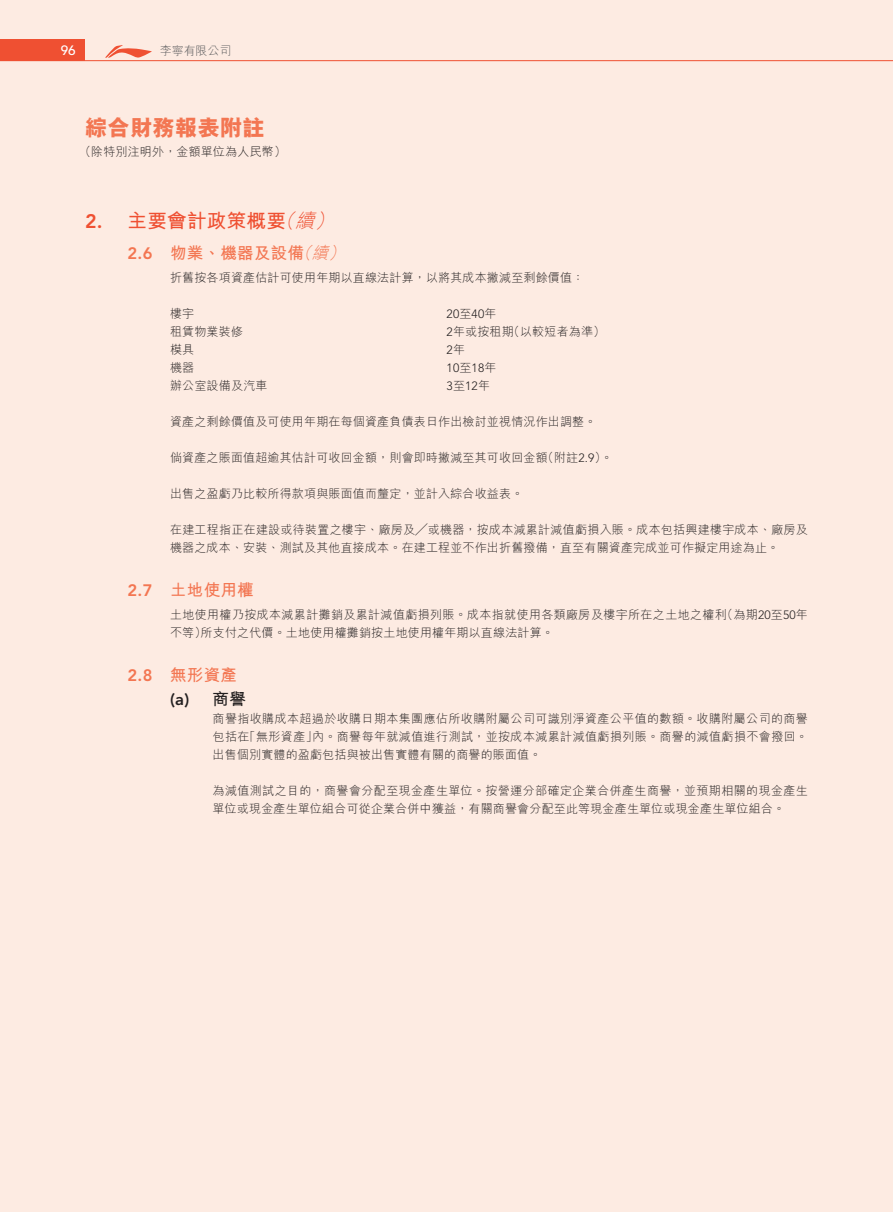
<style>
.page{position:relative;width:893px;height:1212px;background:#fdebe2}
.page>*{position:absolute;margin:0;border:0;box-sizing:border-box;transform-origin:0 0}
.t1{font:800 22.5px "M Hei HK";color:#f37652}
.t2{font:700 19.5px "M Hei HK";letter-spacing:.02em;color:#ef5032}
.t3{font:700 16.5px/23.7px "M Hei HK";letter-spacing:.02em;color:#f37652}
.t4{font:500 13.5px "Avenir LT Std";color:#fff}
.t5{font:300 12px/18px "M Hei HK";letter-spacing:.015em;color:#231f20}
.t6{font:300 12px "Avenir LT Std";letter-spacing:.015em;color:#231f20}
.t7{font:300 12px "M Hei HK";letter-spacing:-.01em;color:#57585a}
.s1{font-family:"Avenir LT Std";font-weight:800}
.s2{font-weight:300;font-style:italic}
.s3{font-family:"M Hei HK"}
.s4{font-family:"Avenir LT Std"}
.s5{font-family:"Avenir LT Std";font-weight:800;color:#231f20}
.s6{color:#231f20}
</style>
<div class="page">
<div style="left:0;top:39px;width:85px;height:22px;background:#ef5032"></div>
<svg style="left:105px;top:45px;width:47px;height:13px"></svg>
<hr style="left:0;top:60px;width:893px;height:1px;background:#ef5032">
<p class="t4" style="left:61px;top:42px;width:16px">96</p>
<p class="t7" style="left:160px;top:42px;width:73px">李寧有限公司</p>
<p class="t1" style="left:85px;top:113px;width:181px">綜合財務報表附註</p>
<p class="t5" style="left:79px;top:142px;width:208px">（除特別注明外，金額單位為人民幣）</p>
<p class="t2" style="left:85px;top:207px;width:257px"><span class="s1">2.</span> 主要會計政策概要<span class="s2">（續）</span></p>
<p class="t3" style="left:128px;top:240px;width:224px"><span class="s1">2.6</span> 物業、機器及設備<span class="s2">（續）</span></p>
<p class="t5" style="left:170px;top:268px;width:416px">折舊按各項資產估計可使用年期以直線法計算，以將其成本撇減至剩餘價值：</p>
<p class="t5" style="left:170px;top:304px;width:26px">樓宇</p>
<p class="t6" style="left:447px;top:306px;width:51px">20<span class="s3">至</span>40<span class="s3">年</span></p>
<p class="t5" style="left:170px;top:322px;width:74px">租賃物業裝修</p>
<p class="t5" style="left:447px;top:322px;width:160px"><span class="s4">2</span>年或按租期（以較短者為準）</p>
<p class="t5" style="left:170px;top:340px;width:26px">模具</p>
<p class="t6" style="left:447px;top:342px;width:20px">2<span class="s3">年</span></p>
<p class="t5" style="left:170px;top:358px;width:26px">機器</p>
<p class="t6" style="left:447px;top:360px;width:51px">10<span class="s3">至</span>18<span class="s3">年</span></p>
<p class="t5" style="left:170px;top:376px;width:99px">辦公室設備及汽車</p>
<p class="t6" style="left:447px;top:378px;width:45px">3<span class="s3">至</span>12<span class="s3">年</span></p>
<p class="t5" style="left:170px;top:412px;width:428px">資產之剩餘價值及可使用年期在每個資產負債表日作出檢討並視情況作出調整。</p>
<p class="t5" style="left:170px;top:448px;width:444px">倘資產之賬面值超逾其估計可收回金額，則會即時撇減至其可收回金額（附註<span class="s4">2.9</span>）。</p>
<p class="t5" style="left:170px;top:484px;width:355px">出售之盈虧乃比較所得款項與賬面值而釐定，並計入綜合收益表。</p>
<p class="t5" style="left:170px;top:520px;width:639px">在建工程指正在建設或待裝置之樓宇、廠房及╱或機器，按成本減累計減值虧損入賬。成本包括興建樓宇成本、廠房及機器之成本、安裝、測試及其他直接成本。在建工程並不作出折舊撥備，直至有關資產完成並可作擬定用途為止。</p>
<p class="t3" style="left:128px;top:577px;width:128px"><span class="s1">2.7</span> 土地使用權</p>
<p class="t5" style="left:170px;top:605px;width:639px">土地使用權乃按成本減累計攤銷及累計減值虧損列賬。成本指就使用各類廠房及樓宇所在之土地之權利（為期<span class="s4">20</span>至<span class="s4">50</span>年不等）所支付之代價。土地使用權攤銷按土地使用權年期以直線法計算。</p>
<p class="t3" style="left:170px;top:662px;width:77px;text-indent:-43px"><span class="s1">2.8</span> 無形資產<span class="s5">(a)</span> <span class="s6">商譽</span></p>
<p class="t5" style="left:213px;top:709px;width:597px;text-align:justify">商譽指收購成本超過於收購日期本集團應佔所收購附屬公司可識別淨資產公平值的數額。收購附屬公司的商譽包括在「無形資產」內。商譽每年就減值進行測試，並按成本減累計減值虧損列賬。商譽的減值虧損不會撥回。出售個別實體的盈虧包括與被出售實體有關的商譽的賬面值。</p>
<p class="t5" style="left:213px;top:781px;width:597px">為減值測試之目的，商譽會分配至現金產生單位。按營運分部確定企業合併產生商譽，並預期相關的現金產生單位或現金產生單位組合可從企業合併中獲益，有關商譽會分配至此等現金產生單位或現金產生單位組合。</p>
</div>
